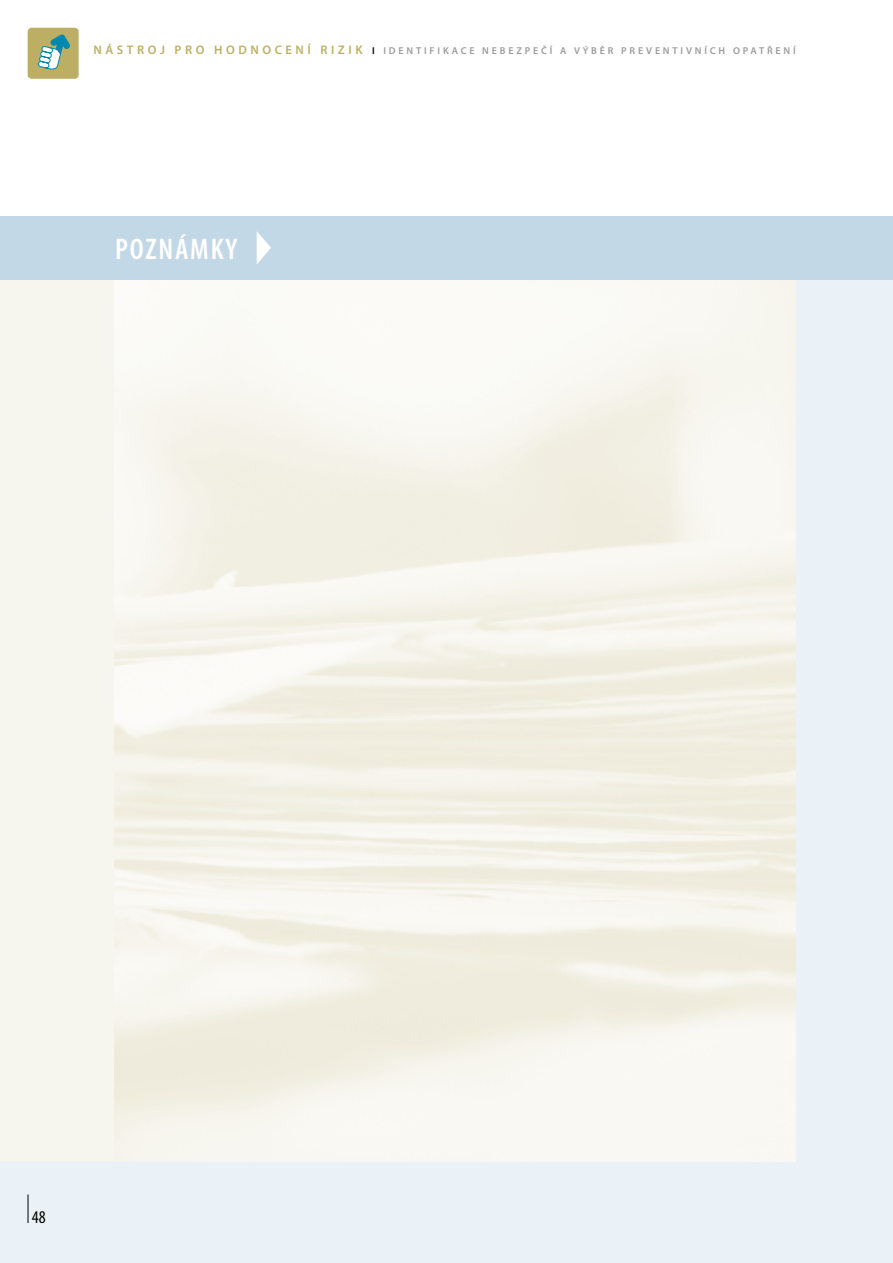
<style>
.page{position:relative;width:893px;height:1263px;background:#fff}
.page>*{position:absolute;margin:0;border:0;box-sizing:border-box;transform-origin:0 0}
.t1{font:600 condensed 30px "Myriad Pro";color:#fff}
.t2{font:condensed 18px "Myriad Pro";color:#000}
.t3{font:600 9.9px "Myriad Pro";letter-spacing:.285em;color:#9c9c9c}
.s1{font-size:12.45px;color:#bcaf64}
.s2{color:#000}
</style>
<div class="page">
<div style="left:0;top:276px;width:893px;height:987px;background:#ebf2f7"></div>
<div style="left:0;top:272px;width:795px;height:889px;background:#f7f6ee"></div>
<img style="left:115px;top:280px;width:680px;height:834px">
<div style="left:0;top:216px;width:893px;height:64px;background:#c2d8e7"></div>
<svg style="left:257px;top:232px;width:14px;height:32px"></svg>
<svg style="left:28px;top:1194px;width:1px;height:29px"></svg>
<div style="left:28px;top:28px;width:51px;height:51px;background:#bcaf64;border-radius:4px"></div>
<svg style="left:38px;top:34px;width:32px;height:36px"></svg>
<p class="t3" style="left:94px;top:44px;width:704px"><span class="s1">NÁSTROJ PRO HODNOCENÍ RIZIK</span> <span class="s2">I</span> IDENTIFIKACE NEBEZPEČÍ A VÝBĚR PREVENTIVNÍCH OPATŘENÍ</p>
<h1 class="t1" style="left:115px;top:231px;width:124px">POZNÁMKY</h1>
<h2 class="t2" style="left:32px;top:1206px;width:15px">48</h2>
</div>
